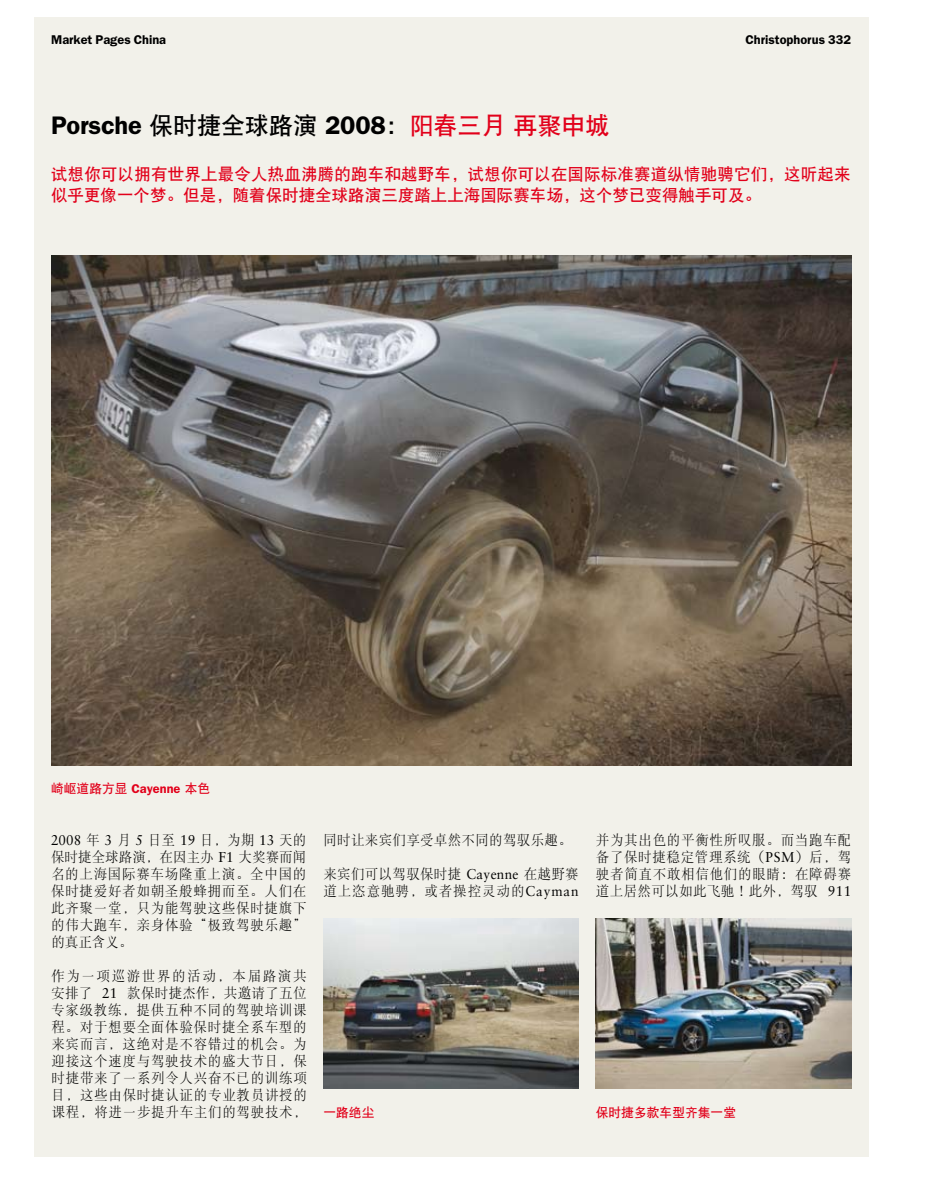
<style>
.page{position:relative;width:932px;height:1191px;background:#fff}
.page>*{position:absolute;margin:0;border:0;box-sizing:border-box;transform-origin:0 0}
.t1{font:600 25.5px "Franklin Gothic";letter-spacing:-.01em;color:#000}
.t2{font:16.5px/21px "DFP Hei W7";letter-spacing:.01em;color:#e2001a}
.t3{font:14.25px/17px "DFP Song W3";letter-spacing:.05em;color:#000;text-align:justify;scale:.95 1}
.t4{font:14.25px/17px "DFP Song W3";letter-spacing:.02em;color:#000;scale:.95 1}
.t5{font:600 12.75px "Franklin Gothic";color:#000}
.t6{font:12.75px "DFP Hei W7";color:#e2001a}
.s1{font-family:"DFP Hei W7";font-weight:400;font-size:24px}
.s2{font-family:"DFP Hei W7";font-weight:400;font-size:24px;color:#e2001a}
.s3{font-family:"Franklin Gothic";font-weight:600}
.s4{font-family:"Sabon"}
</style>
<div class="page">
<div style="left:34px;top:17px;width:833px;height:1140px;background:#f2f1ea"></div>
<img style="left:51px;top:255px;width:799px;height:510px">
<img style="left:323px;top:918px;width:255px;height:171px">
<img style="left:595px;top:918px;width:255px;height:171px">
<p class="t5" style="left:51px;top:32px;width:117px">Market Pages China</p>
<p class="t5" style="left:745px;top:32px;width:107px">Christophorus 332</p>
<p class="t1" style="left:51px;top:110px;width:560px">Porsche <span class="s1">保时捷全球路演</span> 2008<span class="s1">：</span><span class="s2">阳春三月 再聚申城</span></p>
<p class="t2" style="left:51px;top:164px;width:801px">试想你可以拥有世界上最令人热血沸腾的跑车和越野车，试想你可以在国际标准赛道纵情驰骋它们，这听起来似乎更像一个梦。但是，随着保时捷全球路演三度踏上上海国际赛车场，这个梦已变得触手可及。</p>
<p class="t6" style="left:51px;top:781px;width:161px">崎岖道路方显 <span class="s3">Cayenne</span> 本色</p>
<p class="t3" style="left:51px;top:830px;width:270px"><span class="s4">2008</span> 年 <span class="s4">3</span> 月 <span class="s4">5</span> 日至 <span class="s4">19</span> 日，为期 <span class="s4">13</span> 天的保时捷全球路演，在因主办 <span class="s4">F1</span> 大奖赛而闻名的上海国际赛车场隆重上演。全中国的保时捷爱好者如朝圣般蜂拥而至。人们在此齐聚一堂，只为能驾驶这些保时捷旗下的伟大跑车，亲身体验“极致驾驶乐趣”的真正含义。</p>
<p class="t3" style="left:51px;top:967px;width:271px">作为一项巡游世界的活动，本届路演共安排了 <span class="s4">21</span> 款保时捷杰作，共邀请了五位专家级教练，提供五种不同的驾驶培训课程。对于想要全面体验保时捷全系车型的来宾而言，这绝对是不容错过的机会。为迎接这个速度与驾驶技术的盛大节日，保时捷带来了一系列令人兴奋不已的训练项目，这些由保时捷认证的专业教员讲授的课程，将进一步提升车主们的驾驶技术，</p>
<p class="t4" style="left:323px;top:830px;width:263px">同时让来宾们享受卓然不同的驾驭乐趣。</p>
<p class="t4" style="left:323px;top:864px;width:270px">来宾们可以驾驭保时捷 <span class="s4">Cayenne</span> 在越野赛道上恣意驰骋，或者操控灵动的<span class="s4">Cayman</span></p>
<p class="t3" style="left:595px;top:830px;width:270px">并为其出色的平衡性所叹服。而当跑车配备了保时捷稳定管理系统（<span class="s4">PSM</span>）后，驾驶者简直不敢相信他们的眼睛：在障碍赛道上居然可以如此飞驰！此外，驾驭 <span class="s4">911</span></p>
<p class="t6" style="left:323px;top:1105px;width:52px">一路绝尘</p>
<p class="t6" style="left:595px;top:1105px;width:142px">保时捷多款车型齐集一堂</p>
</div>
